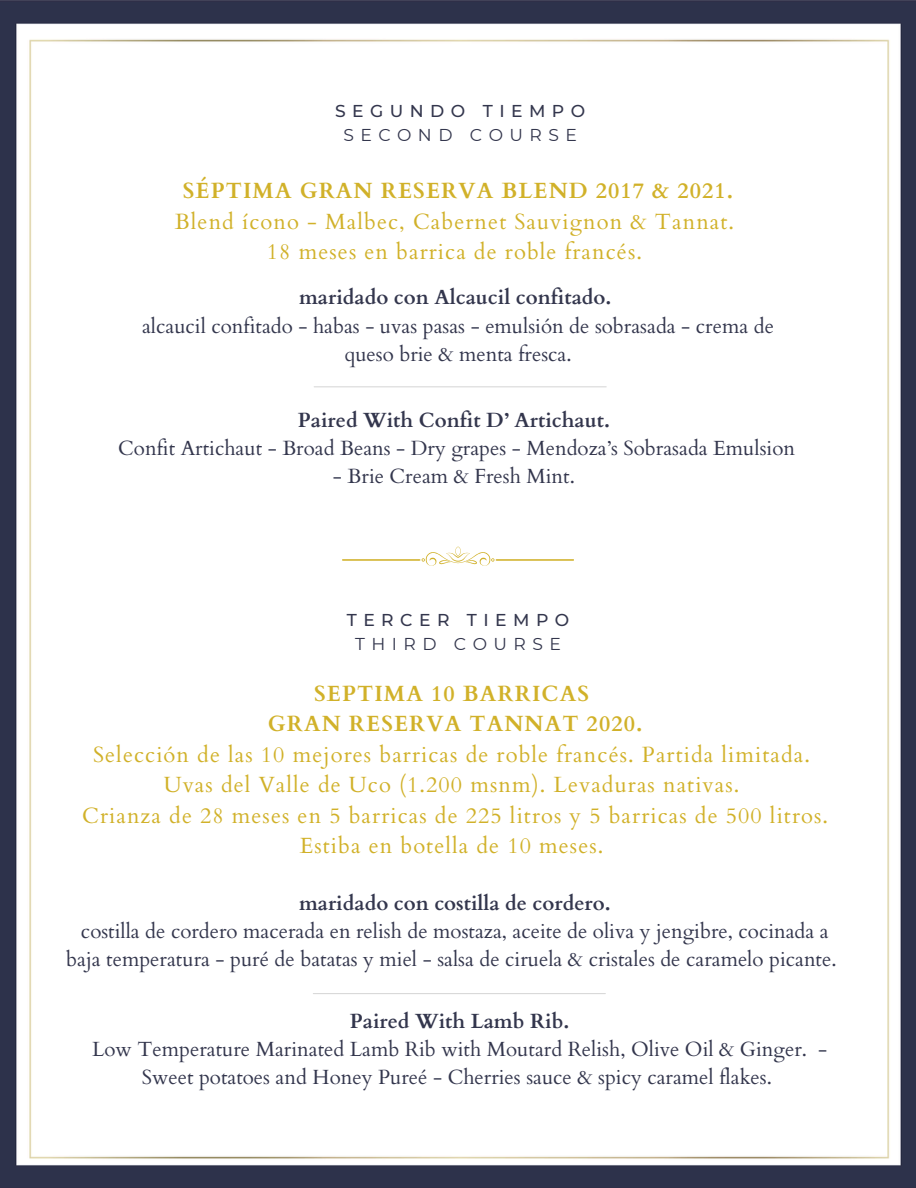
<style>
.page{position:relative;width:916px;height:1188px;background:#fff}
.page>*{position:absolute;margin:0;border:0;box-sizing:border-box;transform-origin:0 0}
.t1{font:22.05px/30.3px "Cardo";letter-spacing:.05em;color:#d1b129;text-align:center}
.t2{font:20.55px/28.2px "Cardo";color:#33364d;text-align:center}
.t3{font:500 17.1px "Montserrat";letter-spacing:.375em;color:#33364d}
.t4{font:17.1px "Montserrat";letter-spacing:.375em;color:#33364d}
.s1{font-weight:700}
</style>
<div class="page">
<img style="left:0;top:0;width:916px;height:1188px">
<svg style="left:342px;top:547px;width:232px;height:19px"></svg>
<hr style="left:314px;top:386px;width:292px;height:1px;background:#d9d9d9">
<hr style="left:313px;top:993px;width:292px;height:1px;background:#d9d9d9">
<h1 class="t3" style="left:335px;top:101px;width:251px">SEGUNDO TIEMPO</h1>
<h1 class="t4" style="left:343px;top:124px;width:235px">SECOND COURSE</h1>
<h1 class="t1" style="left:175px;top:176px;width:561px"><span class="s1">SÉPTIMA GRAN RESERVA BLEND 2017 &amp; 2021.<br></span>Blend ícono - Malbec, Cabernet Sauvignon &amp; Tannat.<br>18 meses en barrica de roble francés.</h1>
<p class="t2" style="left:142px;top:284px;width:633px"><span class="s1">maridado con Alcaucil confitado.<br></span>alcaucil confitado - habas - uvas pasas - emulsión de sobrasada - crema de queso brie &amp; menta fresca.</p>
<h1 class="t2" style="left:118px;top:406px;width:678px"><span class="s1">Paired With Confit D’ Artichaut.<br></span>Confit Artichaut - Broad Beans - Dry grapes - Mendoza’s Sobrasada Emulsion</h1>
<h1 class="t2" style="left:333px;top:463px;width:243px">- Brie Cream &amp; Fresh Mint.</h1>
<p class="t3" style="left:347px;top:610px;width:224px">TERCER TIEMPO</p>
<p class="t4" style="left:355px;top:633px;width:207px">THIRD COURSE</p>
<p class="t1" style="left:82px;top:679px;width:747px"><span class="s1">SEPTIMA 10 BARRICAS<br>GRAN RESERVA TANNAT 2020.<br></span>Selección de las 10 mejores barricas de roble francés. Partida limitada.<br>Uvas del Valle de Uco (1.200 msnm). Levaduras nativas.<br>Crianza de 28 meses en 5 barricas de 225 litros y 5 barricas de 500 litros.<br>Estiba en botella de 10 meses.</p>
<p class="t2" style="left:66px;top:889px;width:772px"><span class="s1">maridado con costilla de cordero.<br></span>costilla de cordero macerada en relish de mostaza, aceite de oliva y jengibre, cocinada a baja temperatura - puré de batatas y miel - salsa de ciruela &amp; cristales de caramelo picante.</p>
<h1 class="t2" style="left:92px;top:1007px;width:736px"><span class="s1">Paired With Lamb Rib.<br></span>Low Temperature Marinated Lamb Rib with Moutard Relish, Olive Oil &amp; Ginger. -<br>Sweet potatoes and Honey Pureé - Cherries sauce &amp; spicy caramel flakes.</h1>
</div>
